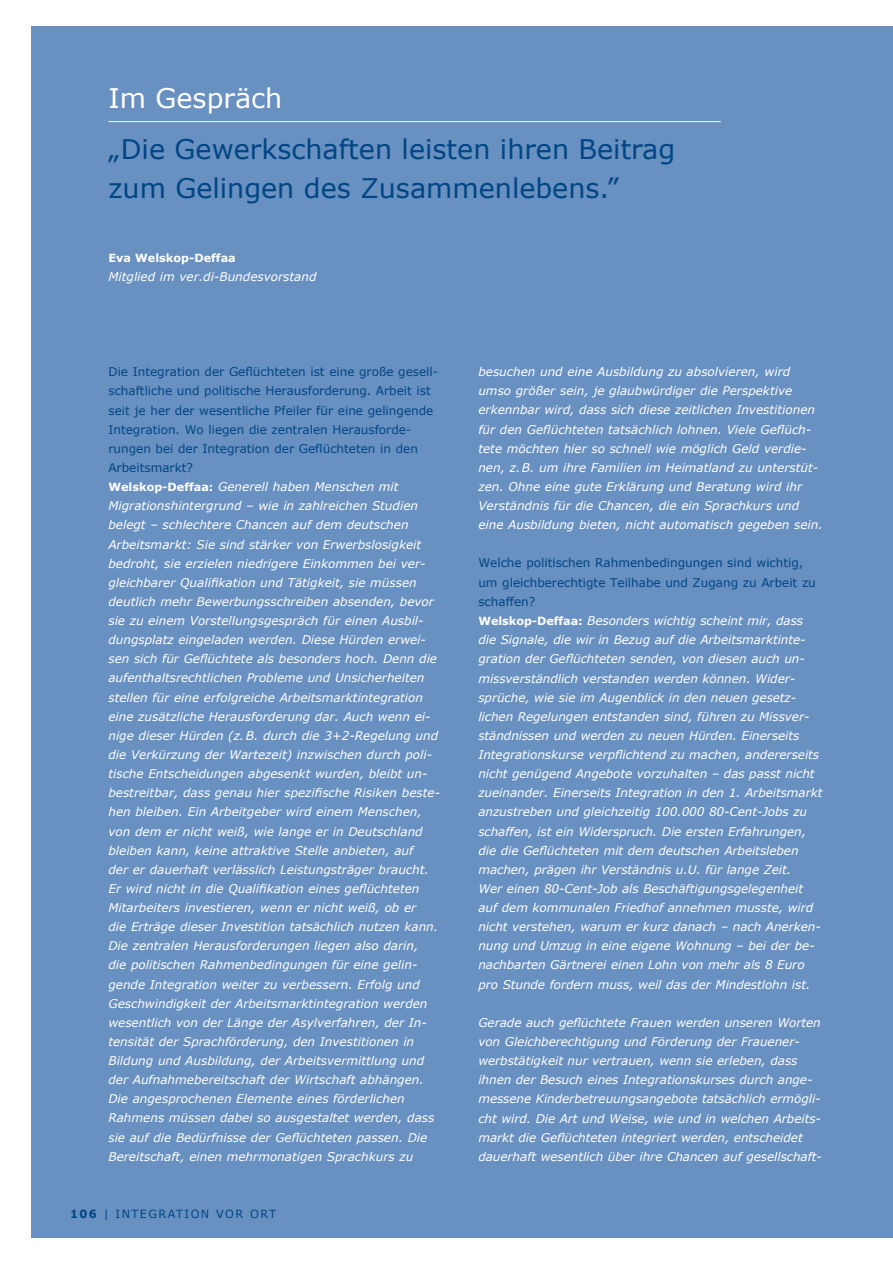
<style>
.page{position:relative;width:893px;height:1263px;background:#fff}
.page>*{position:absolute;margin:0;border:0;box-sizing:border-box;transform-origin:0 0}
.t1{font:27px/38.2px "Verdana";color:#004684}
.t2{font:27px "Verdana";color:#fff}
.t3{font:italic 12px/19.2px "Verdana";color:#fff}
.t4{font:11.25px "Verdana";letter-spacing:.125em;color:#004684}
.t5{font:700 11.25px "Verdana";color:#fff}
.s1{font-style:normal;color:#004684}
.s2{font-weight:700;font-style:normal;font-size:11.25px}
.s3{font-weight:700}
</style>
<div class="page">
<div style="left:32px;top:26px;width:861px;height:1211px;background:#6890c0"></div>
<hr style="left:108px;top:121px;width:613px;height:1px;background:#fff">
<h1 class="t2" style="left:108px;top:81px;width:175px">Im Gespräch</h1>
<h1 class="t1" style="left:108px;top:130px;width:568px">„Die Gewerkschaften leisten ihren Beitrag zum Gelingen des Zusammenlebens.”</h1>
<p class="t5" style="left:108px;top:250px;width:129px">Eva Welskop-Deffaa</p>
<p class="t3" style="left:108px;top:266px;width:210px">Mitglied im ver.di-Bundesvorstand</p>
<p class="t3" style="left:108px;top:362px;width:333px"><span class="s1">Die Integration der Geflüchteten ist eine große gesell&shy;schaftliche und politische Herausforderung. Arbeit ist seit je her der wesentliche Pfeiler für eine gelingende Integration. Wo liegen die zentralen Herausforde&shy;rungen bei der Integration der Geflüchteten in den Arbeitsmarkt?<br></span><span class="s2">Welskop-Deffaa:</span> Generell haben Menschen mit Migrationshintergrund – wie in zahlreichen Studien belegt – schlechtere Chancen auf dem deutschen Arbeitsmarkt: Sie sind stärker von Erwerbslosigkeit bedroht, sie erzielen niedrigere Einkommen bei ver&shy;gleichbarer Qualifikation und Tätigkeit, sie müssen deutlich mehr Bewerbungsschreiben absenden, bevor sie zu einem Vorstellungsgespräch für einen Ausbil&shy;dungsplatz eingeladen werden. Diese Hürden erwei&shy;sen sich für Geflüchtete als besonders hoch. Denn die aufenthaltsrechtlichen Probleme und Unsicherheiten stellen für eine erfolgreiche Arbeitsmarktintegration eine zusätzliche Herausforderung dar. Auch wenn ei&shy;nige dieser Hürden (z.B. durch die 3+2-Regelung und die Verkürzung der Wartezeit) inzwischen durch poli&shy;tische Entscheidungen abgesenkt wurden, bleibt un&shy;bestreitbar, dass genau hier spezifische Risiken beste&shy;hen bleiben. Ein Arbeitgeber wird einem Menschen, von dem er nicht weiß, wie lange er in Deutschland bleiben kann, keine attraktive Stelle anbieten, auf<br>der er dauerhaft verlässlich Leistungsträger braucht.<br>Er wird nicht in die Qualifikation eines geflüchteten Mitarbeiters investieren, wenn er nicht weiß, ob er<br>die Erträge dieser Investition tatsächlich nutzen kann.<br>Die zentralen Herausforderungen liegen also darin,<br>die politischen Rahmenbedingungen für eine gelin&shy;gende Integration weiter zu verbessern. Erfolg und Geschwindigkeit der Arbeitsmarktintegration werden wesentlich von der Länge der Asylverfahren, der In&shy;tensität der Sprachförderung, den Investitionen in Bildung und Ausbildung, der Arbeitsvermittlung und der Aufnahmebereitschaft der Wirtschaft abhängen.<br>Die angesprochenen Elemente eines förderlichen Rahmens müssen dabei so ausgestaltet werden, dass sie auf die Bedürfnisse der Geflüchteten passen. Die Bereitschaft, einen mehrmonatigen Sprachkurs zu</p>
<p class="t3" style="left:478px;top:362px;width:346px">besuchen und eine Ausbildung zu absolvieren, wird umso größer sein, je glaubwürdiger die Perspektive erkennbar wird, dass sich diese zeitlichen Investitionen für den Geflüchteten tatsächlich lohnen. Viele Geflüch&shy;tete möchten hier so schnell wie möglich Geld verdie&shy;nen, z.B. um ihre Familien im Heimatland zu unterstüt&shy;zen. Ohne eine gute Erklärung und Beratung wird ihr Verständnis für die Chancen, die ein Sprachkurs und eine Ausbildung bieten, nicht automatisch gegeben sein.</p>
<p class="t3" style="left:478px;top:553px;width:346px"><span class="s1">Welche politischen Rahmenbedingungen sind wichtig, um gleichberechtigte Teilhabe und Zugang zu Arbeit zu schaffen?<br></span><span class="s2">Welskop-Deffaa:</span> Besonders wichtig scheint mir, dass die Signale, die wir in Bezug auf die Arbeitsmarktinte&shy;gration der Geflüchteten senden, von diesen auch un&shy;missverständlich verstanden werden können. Wider&shy;sprüche, wie sie im Augenblick in den neuen gesetz&shy;lichen Regelungen entstanden sind, führen zu Missver&shy;ständnissen und werden zu neuen Hürden. Einerseits Integrationskurse verpflichtend zu machen, andererseits nicht genügend Angebote vorzuhalten – das passt nicht zueinander. Einerseits Integration in den 1. Arbeitsmarkt anzustreben und gleichzeitig 100.000 80-Cent-Jobs zu schaffen, ist ein Widerspruch. Die ersten Erfahrungen, die die Geflüchteten mit dem deutschen Arbeitsleben machen, prägen ihr Verständnis u.U. für lange Zeit.<br>Wer einen 80-Cent-Job als Beschäftigungsgelegenheit auf dem kommunalen Friedhof annehmen musste, wird nicht verstehen, warum er kurz danach – nach Anerken&shy;nung und Umzug in eine eigene Wohnung – bei der be&shy;nachbarten Gärtnerei einen Lohn von mehr als 8 Euro pro Stunde fordern muss, weil das der Mindestlohn ist.</p>
<p class="t3" style="left:478px;top:1012px;width:345px">Gerade auch geflüchtete Frauen werden unseren Worten von Gleichberechtigung und Förderung der Frauener&shy;werbstätigkeit nur vertrauen, wenn sie erleben, dass ihnen der Besuch eines Integrationskurses durch ange&shy;messene Kinderbetreuungsangebote tatsächlich ermögli&shy;cht wird. Die Art und Weise, wie und in welchen Arbeits&shy;markt die Geflüchteten integriert werden, entscheidet dauerhaft wesentlich über ihre Chancen auf gesellschaft-</p>
<p class="t4" style="left:70px;top:1207px;width:208px"><span class="s3">106</span> | Integration vor Ort</p>
</div>
